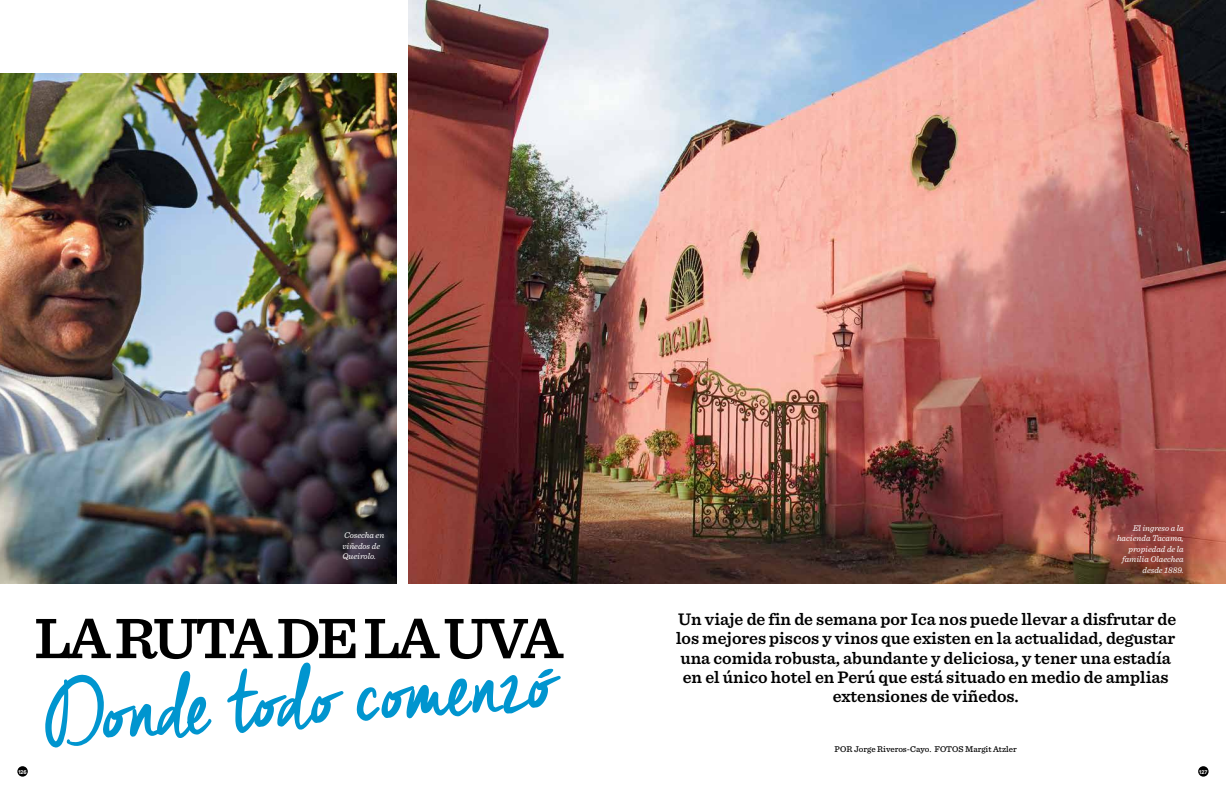
<style>
.page{position:relative;width:1226px;height:794px;background:#fff}
.page>*{position:absolute;margin:0;border:0;box-sizing:border-box;transform-origin:0 0}
.t1{font:87.5px "Cheddar Jack";color:#0095cf}
.t2{font:600 59.5px "Sentinel";letter-spacing:-.05em;color:#000}
.t3{font:600 17.5px/19.2px "Sentinel";color:#000;text-align:center}
.t4{font:italic 8.75px/10.5px "Sentinel";color:#fff;text-align:right}
.t5{font:500 8.75px "Sentinel";color:#000}
.t6{font:700 5.42px "Replica Std";letter-spacing:-.005em;color:#fff}
</style>
<div class="page">
<div style="left:17px;top:766px;width:11px;height:10px;background:#000;border-radius:50%"></div>
<div style="left:1197px;top:766px;width:11px;height:10px;background:#000;border-radius:50%"></div>
<img style="left:0;top:74px;width:396px;height:509px">
<img style="left:408px;top:0;width:817px;height:583px">
<svg style="left:537px;top:668px;width:17px;height:10px"></svg>
<p class="t4" style="left:342px;top:529px;width:43px;text-align:left">Cosecha en viñedos de<br>Queirolo.</p>
<h2 class="t2" style="left:34px;top:592px;width:529px">La ruta de la uva</h2>
<h1 class="t1" style="left:41px;top:671px;width:514px;rotate:-4deg">Donde todo comenzo</h1>
<p class="t4" style="left:1116px;top:522px;width:68px">El ingreso a la hacienda Tacama, propiedad de la familia Olaechea desde 1889.</p>
<p class="t3" style="left:676px;top:608px;width:502px">Un viaje de fin de semana por Ica nos puede llevar a disfrutar de los mejores piscos y vinos que existen en la actualidad, degustar una comida robusta, abundante y deliciosa, y tener una estadía en el único hotel en Perú que está situado en medio de amplias extensiones de viñedos.</p>
<p class="t5" style="left:834px;top:743px;width:183px">POR Jorge Riveros-Cayo. FOTOS Margit Atzler</p>
<p class="t6" style="left:18px;top:768px;width:10px">126</p>
<p class="t6" style="left:1199px;top:768px;width:10px">127</p>
</div>
